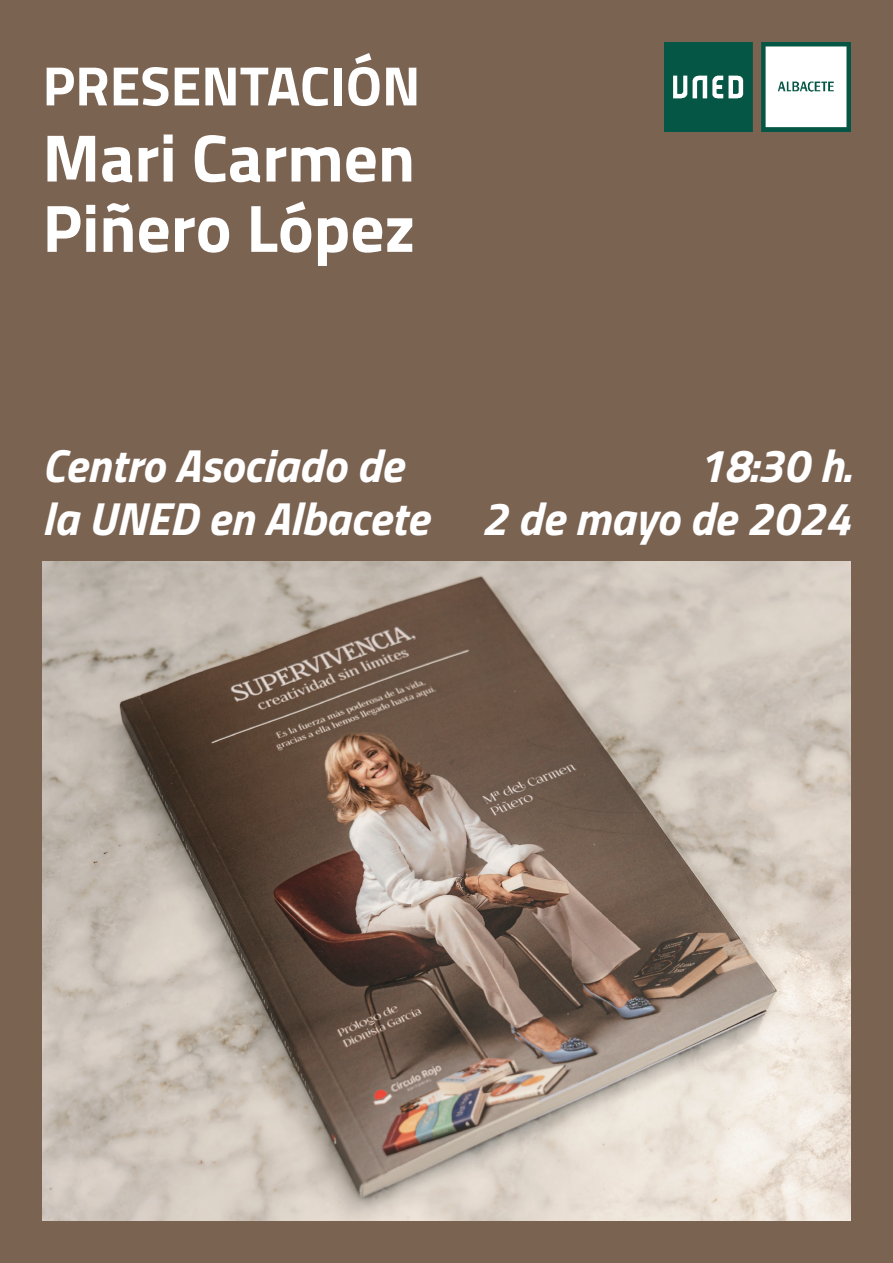
<style>
.page{position:relative;width:893px;height:1263px;background:#7b6352}
.page>*{position:absolute;margin:0;border:0;box-sizing:border-box;transform-origin:0 0}
.t1{font:700 67.2px/70.3px "Titillium Web";color:#fff}
.t2{font:700 55.5px "Titillium Web";color:#fff}
.t3{font:italic 700 46.5px/52.5px "Titillium Web";color:#fff}
</style>
<div class="page">
<img style="left:43px;top:561px;width:807px;height:659px">
<img style="left:664px;top:43px;width:186px;height:89px">
<p class="t2" style="left:43px;top:44px;width:379px">PRESENTACIÓN</p>
<h1 class="t1" style="left:43px;top:119px;width:374px">Mari Carmen<br>Piñero López</h1>
<p class="t3" style="left:42px;top:437px;width:388px">Centro Asociado de la UNED en Albacete</p>
<p class="t3" style="left:698px;top:437px;width:154px">18:30 h.</p>
<p class="t3" style="left:481px;top:489px;width:371px">2 de mayo de 2024</p>
</div>
